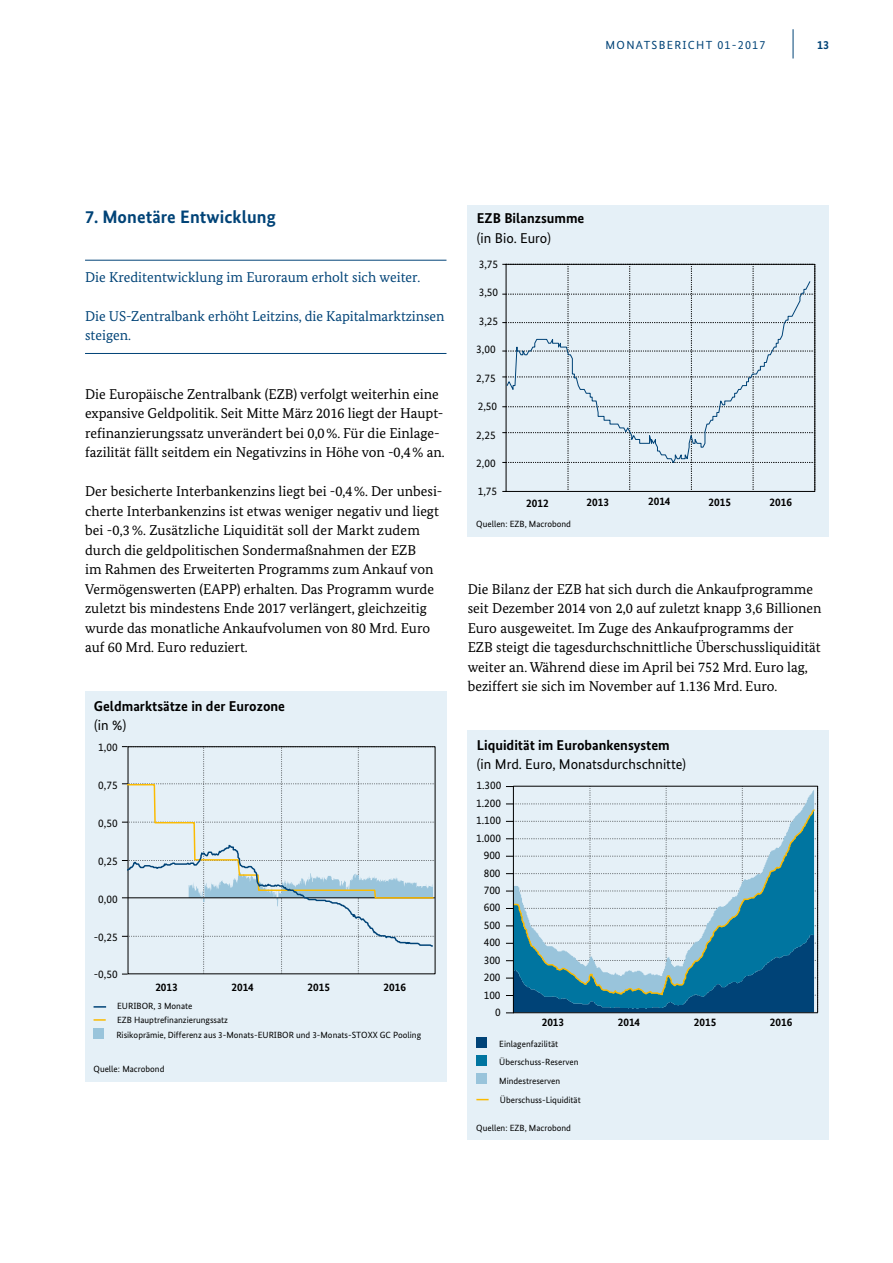
<style>
.page{position:relative;width:893px;height:1263px;background:#fff}
.page>*{position:absolute;margin:0;border:0;box-sizing:border-box;transform-origin:0 0}
.t1{font:700 18px "Bundes Sans";letter-spacing:.005em;color:#004377}
.t2{font:14.25px/19.5px "Bundes Serif";color:#000}
.t3{font:14.25px/19.5px "Bundes Serif";letter-spacing:-.005em;color:#004377}
.t4{font:14.25px/19.5px "Bundes Sans";color:#000}
.t5{font:700 14.25px/19.5px "Bundes Sans";color:#000}
.t6{font:700 12px "Bundes Sans";color:#004275}
.t7{font:11.7px "Bundes Sans";letter-spacing:.11em;color:#004377}
.t8{font:11.25px "Bundes Sans";color:#000}
.t9{font:700 11.25px "Bundes Sans";color:#000}
.t10{font:9px/18.1px "Bundes Sans";color:#000}
.s1{font-size:12px}
.s2{font-weight:400}
.s3{font-weight:700}
</style>
<div class="page">
<hr style="left:793px;top:29px;width:1px;height:30px;background:#004377">
<hr style="left:85px;top:260px;width:361px;height:1px;background:#004377">
<hr style="left:85px;top:353px;width:361px;height:1px;background:#004377">
<div style="left:85px;top:691px;width:361px;height:390px;background:#e5f0f7"></div>
<svg style="left:94px;top:1006px;width:12px;height:2px"></svg>
<svg style="left:94px;top:1019px;width:12px;height:2px"></svg>
<div style="left:94px;top:1028px;width:10px;height:10px;background:#99c4db"></div>
<svg style="left:122px;top:746px;width:313px;height:229px"></svg>
<div style="left:468px;top:205px;width:361px;height:331px;background:#e5f0f7"></div>
<svg style="left:502px;top:264px;width:313px;height:227px"></svg>
<svg style="left:506px;top:280px;width:305px;height:185px"></svg>
<div style="left:468px;top:730px;width:361px;height:410px;background:#e5f0f7"></div>
<div style="left:476px;top:1037px;width:11px;height:11px;background:#004377"></div>
<div style="left:476px;top:1055px;width:11px;height:11px;background:#0075a0"></div>
<div style="left:476px;top:1073px;width:11px;height:11px;background:#99c4db"></div>
<svg style="left:476px;top:1099px;width:13px;height:1px"></svg>
<svg style="left:506px;top:786px;width:310px;height:227px"></svg>
<div style="left:513px;top:786px;width:305px;height:227px;border:1px solid #000"></div>
<p class="t7" style="left:606px;top:38px;width:161px">MONATSBERICHT <span class="s1">01-2017</span></p>
<p class="t6" style="left:817px;top:37px;width:13px">13</p>
<h3 class="t1" style="left:85px;top:206px;width:192px">7. Monetäre Entwicklung</h3>
<p class="t3" style="left:85px;top:267px;width:337px">Die Kreditentwicklung im Euroraum erholt sich weiter.</p>
<p class="t3" style="left:85px;top:306px;width:361px">Die US-Zentralbank erhöht Leitzins, die Kapitalmarktzinsen steigen.</p>
<p class="t2" style="left:85px;top:384px;width:361px">Die Europäische Zentralbank (EZB) verfolgt weiterhin eine expansive Geldpolitik. Seit Mitte März 2016 liegt der Haupt&shy;refinanzierungssatz unverändert bei 0,0%. Für die Einlage&shy;fazilität fällt seitdem ein Negativzins in Höhe von -0,4% an.</p>
<p class="t2" style="left:85px;top:482px;width:359px">Der besicherte Interbankenzins liegt bei -0,4%. Der unbesi&shy;cherte Interbankenzins ist etwas weniger negativ und liegt bei -0,3%. Zusätzliche Liquidität soll der Markt zudem durch die geldpolitischen Sondermaßnahmen der EZB<br>im Rahmen des Erweiterten Programms zum Ankauf von Vermögenswerten (EAPP) erhalten. Das Programm wurde zuletzt bis mindestens Ende 2017 verlängert, gleichzeitig wurde das monatliche Ankaufvolumen von 80 Mrd. Euro auf 60 Mrd. Euro reduziert.</p>
<p class="t5" style="left:94px;top:696px;width:193px">Geldmarktsätze in der Eurozone <span class="s2">(in %)</span></p>
<p class="t8" style="left:98px;top:740px;width:21px">1,00</p>
<p class="t8" style="left:98px;top:778px;width:21px">0,75</p>
<p class="t8" style="left:98px;top:816px;width:21px">0,50</p>
<p class="t8" style="left:98px;top:854px;width:21px">0,25</p>
<p class="t8" style="left:98px;top:892px;width:21px">0,00</p>
<p class="t8" style="left:94px;top:930px;width:25px">-0,25</p>
<p class="t8" style="left:94px;top:968px;width:25px">-0,50</p>
<p class="t9" style="left:155px;top:980px;width:24px">2013</p>
<p class="t9" style="left:231px;top:980px;width:24px">2014</p>
<p class="t9" style="left:308px;top:980px;width:24px">2015</p>
<p class="t9" style="left:384px;top:980px;width:24px">2016</p>
<p class="t10" style="left:117px;top:999px;width:113px;line-height:13.8px">EURIBOR, 3 Monate<br>EZB Hauptrefinanzierungssatz</p>
<p class="t10" style="left:116px;top:1026px;width:306px">Risikoprämie, Differenz aus 3-Monats-EURIBOR und 3-Monats-STOXX GC Pooling</p>
<p class="t10" style="left:94px;top:1060px;width:72px">Quelle: Macrobond</p>
<p class="t5" style="left:477px;top:209px;width:109px">EZB Bilanzsumme <span class="s2">(in Bio. Euro)</span></p>
<p class="t8" style="left:479px;top:257px;width:21px">3,75</p>
<p class="t8" style="left:479px;top:286px;width:21px">3,50</p>
<p class="t8" style="left:479px;top:314px;width:21px">3,25</p>
<p class="t8" style="left:476px;top:342px;width:21px">3,00</p>
<p class="t8" style="left:476px;top:371px;width:21px">2,75</p>
<p class="t8" style="left:478px;top:399px;width:21px">2,50</p>
<p class="t8" style="left:476px;top:428px;width:21px">2,25</p>
<p class="t8" style="left:476px;top:456px;width:21px">2,00</p>
<p class="t8" style="left:478px;top:485px;width:21px">1,75</p>
<p class="t9" style="left:526px;top:496px;width:24px">2012</p>
<p class="t9" style="left:587px;top:495px;width:24px">2013</p>
<p class="t9" style="left:648px;top:494px;width:24px">2014</p>
<p class="t9" style="left:708px;top:495px;width:24px">2015</p>
<p class="t9" style="left:769px;top:495px;width:24px">2016</p>
<p class="t10" style="left:476px;top:515px;width:96px">Quellen: EZB, Macrobond</p>
<p class="t2" style="left:468px;top:579px;width:355px">Die Bilanz der EZB hat sich durch die Ankaufprogramme seit Dezember 2014 von 2,0 auf zuletzt knapp 3,6 Billionen Euro ausgeweitet. Im Zuge des Ankaufprogramms der EZB steigt die tagesdurchschnittliche Überschussliquidität weiter an. Während diese im April bei 752 Mrd. Euro lag, beziffert sie sich im November auf 1.136 Mrd. Euro.</p>
<p class="t4" style="left:477px;top:735px;width:211px"><span class="s3">Liquidität im Eurobankensystem </span>(in Mrd. Euro, Monatsdurchschnitte)</p>
<p class="t8" style="left:476px;top:779px;width:26px">1.300</p>
<p class="t8" style="left:476px;top:796px;width:26px">1.200</p>
<p class="t8" style="left:476px;top:813px;width:26px">1.100</p>
<p class="t8" style="left:476px;top:831px;width:26px">1.000</p>
<p class="t8" style="left:484px;top:848px;width:18px">900</p>
<p class="t8" style="left:484px;top:866px;width:18px">800</p>
<p class="t8" style="left:484px;top:883px;width:18px">700</p>
<p class="t8" style="left:484px;top:901px;width:18px">600</p>
<p class="t8" style="left:484px;top:918px;width:18px">500</p>
<p class="t8" style="left:484px;top:935px;width:18px">400</p>
<p class="t8" style="left:484px;top:953px;width:18px">300</p>
<p class="t8" style="left:484px;top:988px;width:18px">100</p>
<p class="t8" style="left:484px;top:970px;width:18px">200</p>
<p class="t8" style="left:495px;top:1005px;width:7px">0</p>
<p class="t9" style="left:542px;top:1015px;width:24px">2013</p>
<p class="t9" style="left:618px;top:1015px;width:24px">2014</p>
<p class="t9" style="left:694px;top:1015px;width:24px">2015</p>
<p class="t9" style="left:770px;top:1015px;width:24px">2016</p>
<p class="t10" style="left:499px;top:1035px;width:81px">Einlagenfazilität<br>Überschuss-Reserven<br>Mindestreserven</p>
<p class="t10" style="left:500px;top:1090px;width:82px">Überschuss-Liquidität</p>
<p class="t10" style="left:476px;top:1119px;width:96px">Quellen: EZB, Macrobond</p>
</div>
